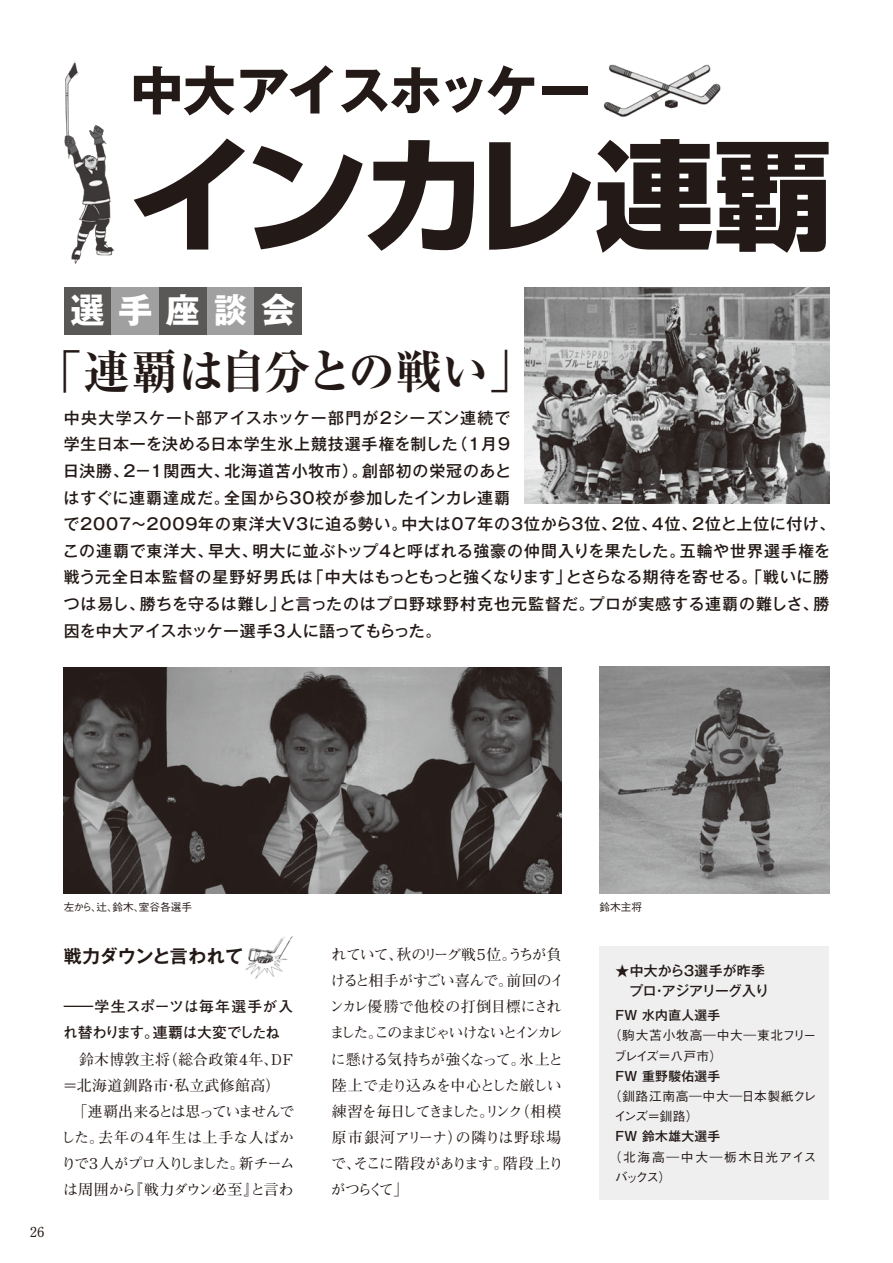
<style>
.page{position:relative;width:893px;height:1263px;background:#fff}
.page>*{position:absolute;margin:0;border:0;box-sizing:border-box;transform-origin:0 0}
.t1{font:700 126.15px "Shin Go Pro";color:#231916}
.t2{font:700 52.8px "Gothic MB101 Pro";letter-spacing:-.025em;color:#231916}
.t3{font:700 expanded 46.8px "Ryumin Pro";letter-spacing:-.035em;color:#231916}
.t4{font:700 34.35px "Gothic MB101 Pro";letter-spacing:.39em;color:#fff}
.t5{font:700 18px "Gothic MB101 Pro De";letter-spacing:.01em;color:#231916}
.t6{font:500 15.9px/26.5px "Gothic MB101 Pro";letter-spacing:.045em;color:#231916}
.t7{font:700 14.85px/26.1px "Futo Min A101 Pro";letter-spacing:-.065em;color:#231916}
.t8{font:700 14.85px/26.1px "Futo Min A101 Pro";color:#231916}
.t9{font:700 14.85px/26.1px "Futo Go B101 Pro";letter-spacing:-.025em;color:#231916}
.t10{font:500 13.8px/19.2px "Gothic MB101 Pro";letter-spacing:-.02em;color:#231916}
.t11{font:700 13.8px "Futo Min A101 Pro";color:#231916}
.t12{font:500 12.75px/20.2px "Gothic BBB Pro";letter-spacing:.05em;color:#231916}
.t13{font:500 12.75px/20.2px "Gothic BBB Pro";letter-spacing:.025em;color:#231916}
.t14{font:500 12.75px "Gothic MB101 Pro";letter-spacing:.025em;color:#231916}
.t15{font:500 10.65px "Gothic BBB Pr 6 N";color:#231916}
.s1{font-weight:800;font-size:118.8px}
</style>
<div class="page">
<div style="left:64px;top:287px;width:47px;height:48px;background:#595857"></div>
<div style="left:111px;top:287px;width:48px;height:48px;background:#a0a0a1"></div>
<div style="left:159px;top:287px;width:48px;height:48px;background:#595857"></div>
<div style="left:207px;top:287px;width:47px;height:48px;background:#a0a0a1"></div>
<div style="left:254px;top:287px;width:48px;height:48px;background:#595857"></div>
<img style="left:524px;top:287px;width:305px;height:217px">
<img style="left:600px;top:667px;width:229px;height:226px">
<div style="left:600px;top:946px;width:229px;height:253px;background:#efeff0"></div>
<img style="left:64px;top:668px;width:497px;height:226px">
<img style="left:245px;top:936px;width:48px;height:43px">
<img style="left:603px;top:64px;width:118px;height:53px">
<img style="left:64px;top:61px;width:50px;height:203px">
<h2 class="t2" style="left:130px;top:47px;width:462px">中大アイスホッケー</h2>
<h1 class="t1" style="left:128px;top:95px;width:705px">インカレ<span class="s1">連覇</span></h1>
<h3 class="t4" style="left:70px;top:282px;width:226px">選手座談会</h3>
<h3 class="t3" style="left:35px;top:335px;width:502px">「連覇は自分との戦い」</h3>
<p class="t6" style="left:63px;top:402px;width:774px">中央大学スケート部アイスホッケー部門が２シーズン連続で<br>学生日本一を決める日本学生氷上競技選手権を制した（１月９<br>日決勝、２－１関西大、北海道苫小牧市）。創部初の栄冠のあと<br>はすぐに連覇達成だ。全国から30校が参加したインカレ連覇<br>で2007～2009年の東洋大Ｖ３に迫る勢い。中大は07年の３位から３位、２位、４位、２位と上位に付け、この連覇で東洋大、早大、明大に並ぶトップ４と呼ばれる強豪の仲間入りを果たした。五輪や世界選手権を戦う元全日本監督の星野好男氏は「中大はもっともっと強くなります」とさらなる期待を寄せる。「戦いに勝つは易し、勝ちを守るは難し」と言ったのはプロ野球野村克也元監督だ。プロが実感する連覇の難しさ、勝因を中大アイスホッケー選手３人に語ってもらった。</p>
<p class="t11" style="left:30px;top:1221px;width:16px">26</p>
<p class="t15" style="left:64px;top:898px;width:130px">左から、辻、鈴木、室谷各選手</p>
<p class="t15" style="left:600px;top:898px;width:44px">鈴木主将</p>
<p class="t5" style="left:64px;top:941px;width:181px">戦力ダウンと言われて</p>
<p class="t9" style="left:63px;top:992px;width:232px">――学生スポーツは毎年選手が入れ替わります。連覇は大変でしたね</p>
<p class="t8" style="left:61px;top:1044px;width:236px">　鈴木博敦主将（総合政策４年、ＤＦ＝北海道釧路市・私立武修館高）　「連覇出来るとは思っていませんでした。去年の４年生は上手な人ばかりで３人がプロ入りしました。新チームは周囲から『戦力ダウン必至』と言わ</p>
<p class="t7" style="left:330px;top:940px;width:237px">れていて、秋のリーグ戦５位。うちが負けると相手がすごい喜んで。前回のインカレ優勝で他校の打倒目標にされました。このままじゃいけないとインカレに懸ける気持ちが強くなって。氷上と陸上で走り込みを中心とした厳しい練習を毎日してきました。リンク（相模原市銀河アリーナ）の隣りは野球場で、そこに階段があります。階段上りがつらくて」</p>
<p class="t10" style="left:615px;top:960px;width:155px">★中大から３選手が昨季　プロ・アジアリーグ入り</p>
<p class="t14" style="left:613px;top:1005px;width:108px">ＦＷ 水内直人選手</p>
<p class="t13" style="left:614px;top:1024px;width:204px;text-indent:-5px">（駒大苫小牧高―中大―東北フリーブレイズ＝八戸市）</p>
<p class="t14" style="left:613px;top:1065px;width:108px">ＦＷ 重野駿佑選手</p>
<p class="t12" style="left:614px;top:1084px;width:203px;text-indent:-5px">（釧路江南高―中大―日本製紙クレインズ＝釧路）</p>
<p class="t14" style="left:613px;top:1126px;width:108px">ＦＷ 鈴木雄大選手</p>
<p class="t12" style="left:615px;top:1145px;width:203px;text-indent:-6px">（北海高―中大―栃木日光アイスバックス）</p>
</div>
